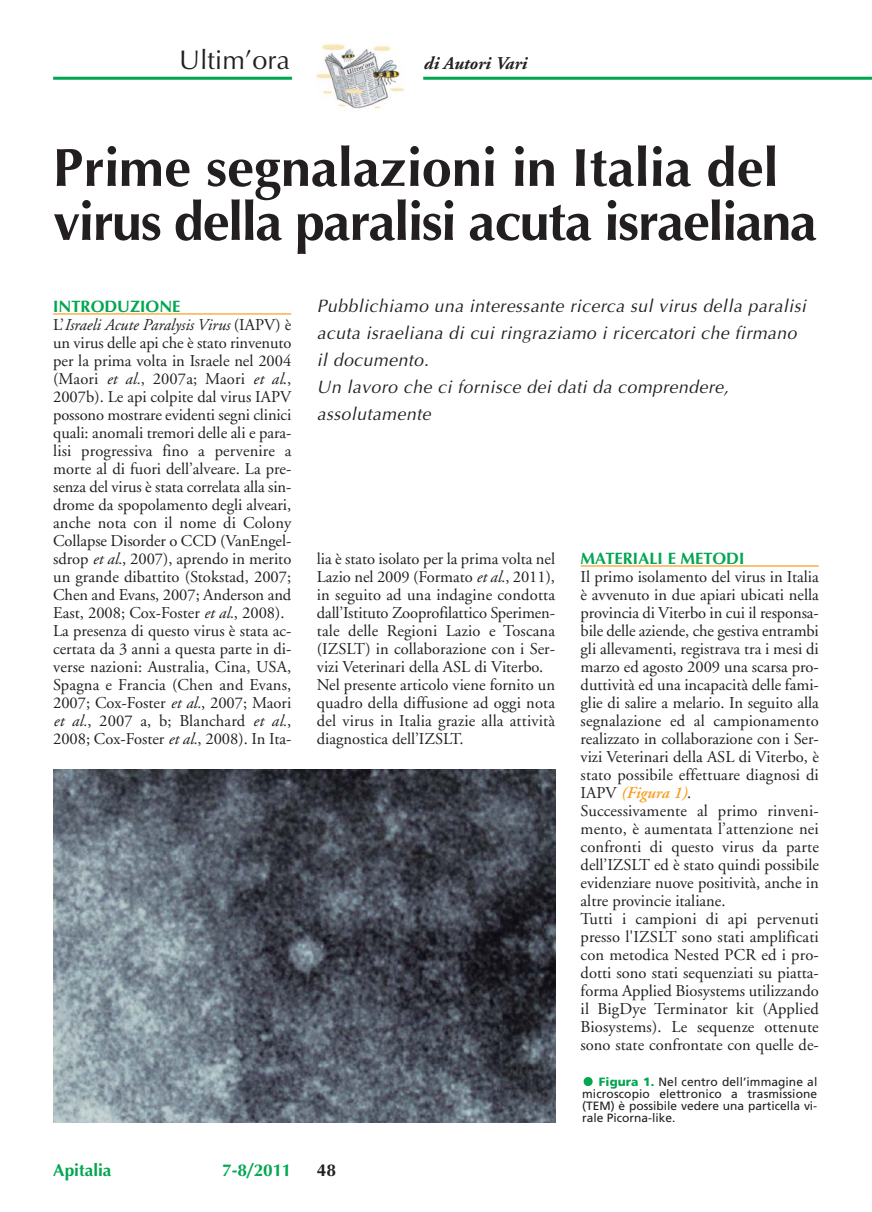
<style>
.page{position:relative;width:872px;height:1212px;background:#fff}
.page>*{position:absolute;margin:0;border:0;box-sizing:border-box;transform-origin:0 0}
.t1{font:700 54px/54px "Optima";letter-spacing:-.025em;color:#231f20}
.t2{font:27px "Optima";color:#231f20}
.t3{font:italic 18px/27px "Optima";color:#231f20}
.t4{font:italic 700 18px "Adobe Garamond";color:#231f20}
.t5{font:700 17.25px "Optima";color:#00a650}
.t6{font:700 17.25px "Optima";color:#231f20}
.t7{font:16.5px/18px "Adobe Garamond";color:#231f20}
.t8{font:700 16.5px "Optima";color:#00a650}
.t9{font:12px/12.1px "Frutiger";color:#231f20;text-align:justify}
.s1{font-style:italic}
.s2{font-weight:600;font-style:italic;color:#f99d1c}
.s3{font-weight:900;color:#00a650}
</style>
<div class="page">
<hr style="left:53px;top:313px;width:238px;height:1px;background:#f99d1c">
<hr style="left:580px;top:565px;width:239px;height:1px;background:#f99d1c">
<hr style="left:53px;top:77px;width:239px;height:3px;background:#00a650">
<hr style="left:423px;top:77px;width:449px;height:3px;background:#00a650">
<img style="left:316px;top:43px;width:88px;height:69px">
<img style="left:53px;top:770px;width:502px;height:353px">
<svg style="left:583px;top:1077px;width:9px;height:9px"></svg>
<h2 class="t2" style="left:179px;top:49px;width:112px">Ultim’ora</h2>
<p class="t4" style="left:423px;top:56px;width:105px">di Autori Vari</p>
<h1 class="t1" style="left:53px;top:146px;width:765px">Prime segnalazioni in Italia del virus della paralisi acuta israeliana</h1>
<p class="t8" style="left:53px;top:300px;width:129px">INTRODUZIONE</p>
<p class="t7" style="left:53px;top:317px;width:240px">L’<span class="s1">Israeli Acute Paralysis Virus</span> (IAPV) è un virus delle api che è stato rinvenuto per la prima volta in Israele nel 2004 (Maori <span class="s1">et al.</span>, 2007a; Maori <span class="s1">et al</span>., 2007b). Le api colpite dal virus IAPV possono mostrare evidenti segni clinici quali: anomali tremori delle ali e para&shy;lisi progressiva fino a pervenire a morte al di fuori dell’alveare. La pre&shy;senza del virus è stata correlata alla sin&shy;drome da spopolamento degli alveari, anche nota con il nome di Colony Collapse Disorder o CCD (VanEngel&shy;sdrop <span class="s1">et al.</span>, 2007), aprendo in merito un grande dibattito (Stokstad, 2007; Chen and Evans, 2007; Anderson and East, 2008; Cox-Foster <span class="s1">et al.</span>, 2008).<br>La presenza di questo virus è stata ac&shy;certata da 3 anni a questa parte in di&shy;verse nazioni: Australia, Cina, USA, Spagna e Francia (Chen and Evans, 2007; Cox-Foster <span class="s1">et al.</span>, 2007; Maori <span class="s1">et al.</span>, 2007 a, b; Blanchard <span class="s1">et al.</span>, 2008; Cox-Foster <span class="s1">et al.</span>, 2008). In Ita-</p>
<p class="t3" style="left:317px;top:294px;width:494px">Pubblichiamo una interessante ricerca sul virus della paralisi acuta israeliana di cui ringraziamo i ricercatori che firmano il documento.<br>Un lavoro che ci fornisce dei dati da comprendere, assolutamente</p>
<p class="t7" style="left:317px;top:551px;width:240px">lia è stato isolato per la prima volta nel Lazio nel 2009 (Formato <span class="s1">et al.</span>, 2011), in seguito ad una indagine condotta dall’Istituto Zooprofilattico Sperimen&shy;tale delle Regioni Lazio e Toscana (IZSLT) in collaborazione con i Ser&shy;vizi Veterinari della ASL di Viterbo.<br>Nel presente articolo viene fornito un quadro della diffusione ad oggi nota del virus in Italia grazie alla attività diagnostica dell’IZSLT.</p>
<p class="t8" style="left:580px;top:552px;width:165px">MATERIALI E METODI</p>
<p class="t7" style="left:580px;top:569px;width:240px">Il primo isolamento del virus in Italia è avvenuto in due apiari ubicati nella provincia di Viterbo in cui il responsa&shy;bile delle aziende, che gestiva entrambi gli allevamenti, registrava tra i mesi di marzo ed agosto 2009 una scarsa pro&shy;duttività ed una incapacità delle fami&shy;glie di salire a melario. In seguito alla segnalazione ed al campionamento realizzato in collaborazione con i Ser&shy;vizi Veterinari della ASL di Viterbo, è stato possibile effettuare diagnosi di IAPV <span class="s2">(Figura 1)</span>.<br>Successivamente al primo rinveni&shy;mento, è aumentata l’attenzione nei confronti di questo virus da parte dell’IZSLT ed è stato quindi possibile evidenziare nuove positività, anche in altre provincie italiane.<br>Tutti i campioni di api pervenuti presso l'IZSLT sono stati amplificati con metodica Nested PCR ed i pro&shy;dotti sono stati sequenziati su piatta&shy;forma Applied Biosystems utilizzando il BigDye Terminator kit (Applied Biosystems). Le sequenze ottenute sono state confrontate con quelle de-</p>
<p class="t9" style="left:582px;top:1077px;width:237px;text-indent:17px"><span class="s3">Figura 1.</span> Nel centro dell’immagine al microscopio elettronico a trasmissione (TEM) è possibile vedere una particella vi&shy;rale Picorna-like.</p>
<p class="t5" style="left:53px;top:1163px;width:60px">Apitalia</p>
<p class="t5" style="left:222px;top:1163px;width:71px">7-8/2011</p>
<p class="t6" style="left:317px;top:1163px;width:21px">48</p>
</div>
